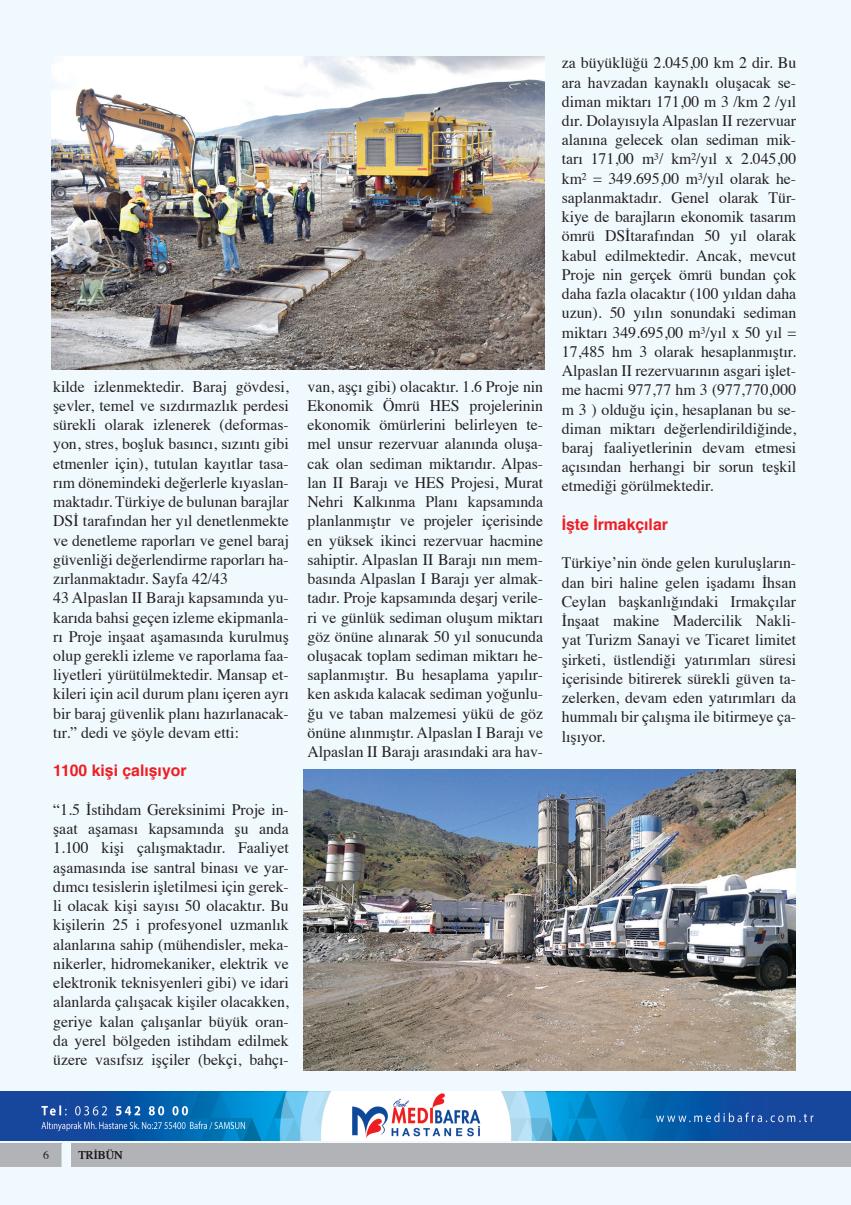
<style>
.page{position:relative;width:851px;height:1205px;background:#fff}
.page>*{position:absolute;margin:0;border:0;box-sizing:border-box;transform-origin:0 0}
.t1{font:16px/19.2px "Times";color:#231f20;text-align:justify}
.t2{font:700 16px "Helvetica";color:#ee1d23}
.t3{font:11.88px "Times";color:#231f20}
</style>
<div class="page">
<div style="left:0;top:0;width:850px;height:1205px;background:#f0f9fd"></div>
<img style="left:0;top:1091px;width:850px;height:50px">
<div style="left:0;top:1143px;width:850px;height:23px;background:#b2b3b7"></div>
<svg style="left:61px;top:1143px;width:10px;height:24px"></svg>
<img style="left:51px;top:56px;width:493px;height:313px">
<img style="left:304px;top:769px;width:491px;height:301px">
<p class="t1" style="left:53px;top:375px;width:237px;text-align:left">kilde izlenmektedir. Baraj gövdesi, şevler, temel ve sızdırmazlık perdesi sürekli olarak izlenerek (deformas&shy;yon, stres, boşluk basıncı, sızıntı gibi etmenler için), tutulan kayıtlar tasa&shy;rım dönemindeki değerlerle kıyaslan&shy;maktadır. Türkiye de bulunan barajlar DSİ tarafından her yıl denetlenmekte ve denetleme raporları ve genel baraj güvenliği değerlendirme raporları ha&shy;zırlanmaktadır. Sayfa 42/43<br>43 Alpaslan II Barajı kapsamında yu&shy;karıda bahsi geçen izleme ekipmanla&shy;rı Proje inşaat aşamasında kurulmuş olup gerekli izleme ve raporlama faa&shy;liyetleri yürütülmektedir. Mansap et&shy;kileri için acil durum planı içeren ayrı bir baraj güvenlik planı hazırlanacak&shy;tır.” dedi ve şöyle devam etti:</p>
<p class="t2" style="left:53px;top:758px;width:135px">1100 kişi çalışıyor</p>
<p class="t1" style="left:53px;top:798px;width:237px">“1.5 İstihdam Gereksinimi Proje in&shy;şaat aşaması kapsamında şu anda 1.100 kişi çalışmaktadır. Faaliyet aşamasında ise santral binası ve yar&shy;dımcı tesislerin işletilmesi için gerek&shy;li olacak kişi sayısı 50 olacaktır. Bu kişilerin 25 i profesyonel uzmanlık alanlarına sahip (mühendisler, meka&shy;nikerler, hidromekaniker, elektrik ve elektronik teknisyenleri gibi) ve idari alanlarda çalışacak kişiler olacakken, geriye kalan çalışanlar büyük oran&shy;da yerel bölgeden istihdam edilmek üzere vasıfsız işçiler (bekçi, bahçı-</p>
<p class="t1" style="left:307px;top:375px;width:237px">van, aşçı gibi) olacaktır. 1.6 Proje nin Ekonomik Ömrü HES projelerinin ekonomik ömürlerini belirleyen te&shy;mel unsur rezervuar alanında oluşa&shy;cak olan sediman miktarıdır. Alpas&shy;lan II Barajı ve HES Projesi, Murat Nehri Kalkınma Planı kapsamında planlanmıştır ve projeler içerisinde en yüksek ikinci rezervuar hacmine sahiptir. Alpaslan II Barajı nın mem&shy;basında Alpaslan I Barajı yer almak&shy;tadır. Proje kapsamında deşarj verile&shy;ri ve günlük sediman oluşum miktarı göz önüne alınarak 50 yıl sonucunda oluşacak toplam sediman miktarı he&shy;saplanmıştır. Bu hesaplama yapılır&shy;ken askıda kalacak sediman yoğunlu&shy;ğu ve taban malzemesi yükü de göz önüne alınmıştır. Alpaslan I Barajı ve Alpaslan II Barajı arasındaki ara hav-</p>
<p class="t1" style="left:561px;top:52px;width:236px">za büyüklüğü 2.045,00 km 2 dir. Bu ara havzadan kaynaklı oluşacak se&shy;diman miktarı 171,00 m 3 /km 2 /yıl dır. Dolayısıyla Alpaslan II rezervuar alanına gelecek olan sediman mik&shy;tarı 171,00 m³/ km²/yıl x 2.045,00 km² = 349.695,00 m³/yıl olarak he&shy;saplanmaktadır. Genel olarak Tür&shy;kiye de barajların ekonomik tasarım ömrü DSİtarafından 50 yıl olarak kabul edilmektedir. Ancak, mevcut Proje nin gerçek ömrü bundan çok daha fazla olacaktır (100 yıldan daha uzun). 50 yılın sonundaki sediman miktarı 349.695,00 m³/yıl x 50 yıl = 17,485 hm 3 olarak hesaplanmıştır.<br>Alpaslan II rezervuarının asgari işlet&shy;me hacmi 977,77 hm 3 (977,770,000 m 3 ) olduğu için, hesaplanan bu se&shy;diman miktarı değerlendirildiğinde, baraj faaliyetlerinin devam etmesi açısından herhangi bir sorun teşkil etmediği görülmektedir.</p>
<p class="t2" style="left:561px;top:511px;width:108px">İşte İrmakçılar</p>
<p class="t1" style="left:561px;top:552px;width:236px">Türkiye’nin önde gelen kuruluşların&shy;dan biri haline gelen işadamı İhsan Ceylan başkanlığındaki Irmakçılar İnşaat makine Madercilik Nakli&shy;yat Turizm Sanayi ve Ticaret limitet şirketi, üstlendiği yatırımları süresi içerisinde bitirerek sürekli güven ta&shy;zelerken, devam eden yatırımları da hummalı bir çalışma ile bitirmeye ça&shy;lışıyor.</p>
<p class="t3" style="left:43px;top:1144px;width:7px">6</p>
<p class="t3" style="left:79px;top:1144px;width:46px">TRİBÜN</p>
</div>
